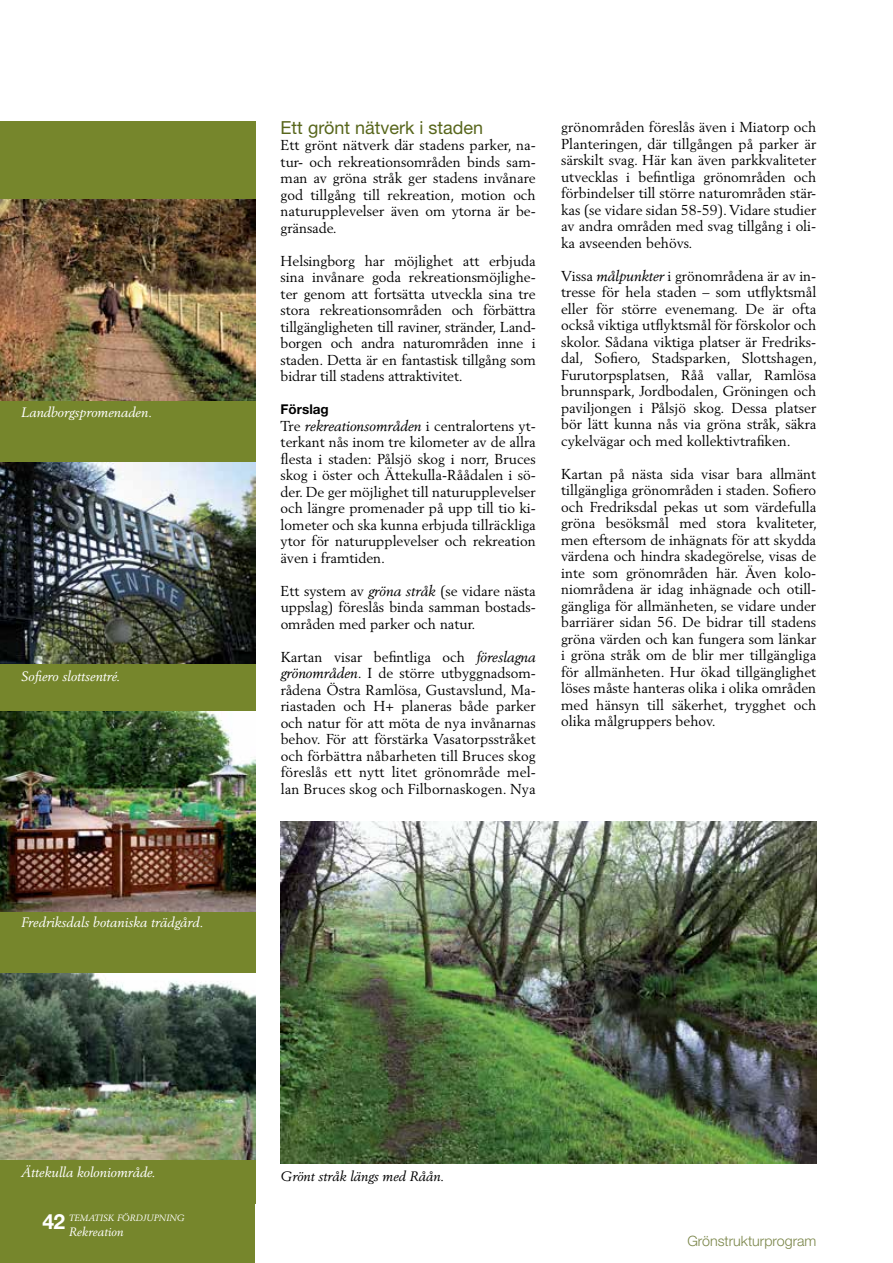
<style>
.page{position:relative;width:893px;height:1263px;background:#fff}
.page>*{position:absolute;margin:0;border:0;box-sizing:border-box;transform-origin:0 0}
.t1{font:700 21px "Helvetica Neue LT Std";color:#fff}
.Mellanrubrik{font:18px "Helvetica Neue LT Std";color:#58661c}
.Brödtext{font:14.25px/16.5px "Berling LT Std";color:#000;text-align:justify}
.Mellanrubrik-2{font:14.25px/16.5px "Berling LT Std";color:#000;text-align:justify}
.t2{font:300 14.25px "Helvetica Neue LT Std";color:#7a8549}
.Bildtext_vit{font:italic 13.5px "Berling LT Std";color:#fff}
.Bildtext{font:italic 13.5px "Berling LT Std";color:#000}
.Rubrik_stycke{font:700 13.5px "Helvetica Neue LT Std";color:#000}
.t3{font:italic 12px "Berling LT Std";letter-spacing:.01em;color:#fff}
.Innehållsförteckning{font:italic 9px "Berling LT Std";color:#fff}
.s1{font-style:italic}
</style>
<div class="page">
<div style="left:0;top:1178px;width:255px;height:85px;background:#76862c"></div>
<div style="left:0;top:121px;width:255px;height:1082px;background:#76862c"></div>
<img style="left:0;top:711px;width:255px;height:201px">
<img style="left:281px;top:821px;width:535px;height:342px">
<img style="left:0;top:199px;width:255px;height:201px">
<img style="left:0;top:974px;width:255px;height:185px">
<img style="left:0;top:463px;width:255px;height:201px">
<p class="Bildtext_vit" style="left:21px;top:404px;width:132px">Landborgspromenaden.</p>
<p class="Bildtext_vit" style="left:21px;top:668px;width:100px">Sofiero slottsentré.</p>
<p class="Bildtext_vit" style="left:21px;top:914px;width:184px">Fredriksdals botaniska trädgård.</p>
<p class="Mellanrubrik" style="left:281px;top:116px;width:204px">Ett grönt nätverk i staden</p>
<p class="Mellanrubrik-2" style="left:281px;top:137px;width:257px">Ett grönt nätverk där stadens parker, na&shy;tur- och rekreationsområden binds sam&shy;man av gröna stråk ger stadens invånare god tillgång till rekreation, motion och naturupplevelser även om ytorna är be&shy;gränsade.</p>
<p class="Brödtext" style="left:281px;top:252px;width:257px">Helsingborg har möjlighet att erbjuda sina invånare goda rekreationsmöjlighe&shy;ter genom att fortsätta utveckla sina tre stora rekreationsområden och förbättra tillgängligheten till raviner, stränder, Land&shy;borgen och andra naturområden inne i staden. Detta är en fantastisk tillgång som bidrar till stadens attraktivitet.</p>
<p class="Rubrik_stycke" style="left:281px;top:401px;width:50px">Förslag</p>
<p class="Brödtext" style="left:281px;top:417px;width:257px">Tre <span class="s1">rekreationsområden</span> i centralortens yt&shy;terkant nås inom tre kilometer av de allra flesta i staden: Pålsjö skog i norr, Bruces skog i öster och Ättekulla-Råådalen i sö&shy;der. De ger möjlighet till naturupplevelser och längre promenader på upp till tio ki&shy;lometer och ska kunna erbjuda tillräckliga ytor för naturupplevelser och rekreation även i framtiden.</p>
<p class="Brödtext" style="left:281px;top:582px;width:257px">Ett system av <span class="s1">gröna stråk</span> (se vidare nästa uppslag) föreslås binda samman bostads&shy;områden med parker och natur.</p>
<p class="Brödtext" style="left:281px;top:648px;width:257px">Kartan visar befintliga och <span class="s1">föreslagna grönområden</span>. I de större utbyggnadsom&shy;rådena Östra Ramlösa, Gustavslund, Ma&shy;riastaden och H+ planeras både parker och natur för att möta de nya invånarnas behov. För att förstärka Vasatorpsstråket och förbättra nåbarheten till Bruces skog föreslås ett nytt litet grönområde mel&shy;lan Bruces skog och Filbornaskogen. Nya</p>
<p class="Brödtext" style="left:561px;top:119px;width:257px">grönområden föreslås även i Miatorp och Planteringen, där tillgången på parker är särskilt svag. Här kan även parkkvaliteter utvecklas i befintliga grönområden och förbindelser till större naturområden stär&shy;kas (se vidare sidan 58-59). Vidare studier av andra områden med svag tillgång i oli&shy;ka avseenden behövs.</p>
<p class="Brödtext" style="left:561px;top:267px;width:257px">Vissa <span class="s1">målpunkter</span> i grönområdena är av in&shy;tresse för hela staden – som utflyktsmål eller för större evenemang. De är ofta också viktiga utflyktsmål för förskolor och skolor. Sådana viktiga platser är Fredriks&shy;dal, Sofiero, Stadsparken, Slottshagen, Furutorpsplatsen, Råå vallar, Ramlösa brunnspark, Jordbodalen, Gröningen och paviljongen i Pålsjö skog. Dessa platser bör lätt kunna nås via gröna stråk, säkra cykelvägar och med kollektivtrafiken.</p>
<p class="Brödtext" style="left:561px;top:465px;width:257px">Kartan på nästa sida visar bara allmänt tillgängliga grönområden i staden. Sofiero och Fredriksdal pekas ut som värdefulla gröna besöksmål med stora kvaliteter, men eftersom de inhägnats för att skydda värdena och hindra skadegörelse, visas de inte som grönområden här. Även kolo&shy;niområdena är idag inhägnade och otill&shy;gängliga för allmänheten, se vidare under barriärer sidan 56. De bidrar till stadens gröna värden och kan fungera som länkar i gröna stråk om de blir mer tillgängliga för allmänheten. Hur ökad tillgänglighet löses måste hanteras olika i olika områden med hänsyn till säkerhet, trygghet och olika målgruppers behov.</p>
<p class="Bildtext_vit" style="left:21px;top:1164px;width:136px">Ättekulla koloniområde.</p>
<p class="Innehållsförteckning" style="left:69px;top:1213px;width:117px">TEMATISK FÖRDJUPNING</p>
<p class="t3" style="left:69px;top:1225px;width:56px">Rekreation</p>
<h1 class="t1" style="left:43px;top:1209px;width:24px">42</h1>
<p class="Bildtext" style="left:281px;top:1168px;width:165px">Grönt stråk längs med Råån.</p>
<p class="t2" style="left:687px;top:1232px;width:131px">Grönstrukturprogram</p>
</div>
